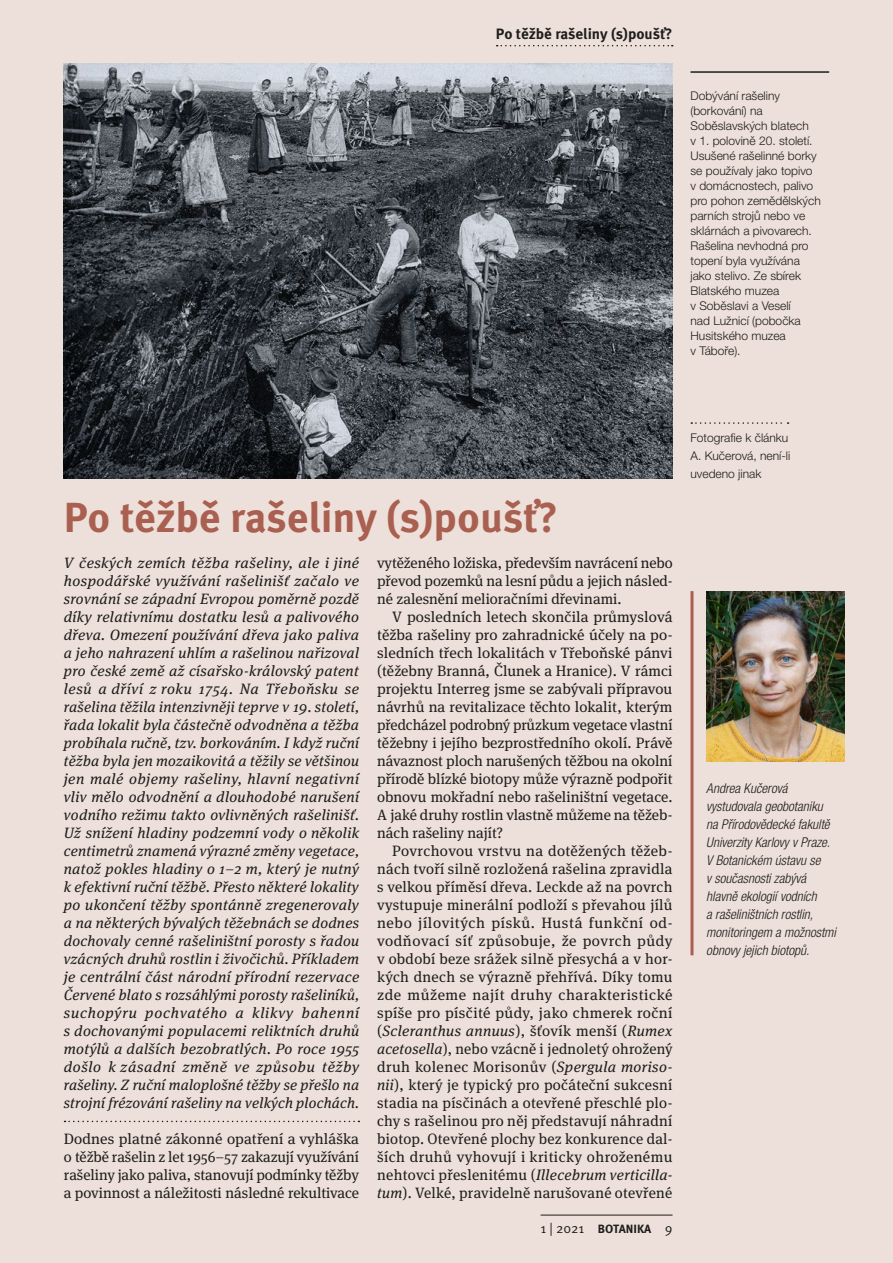
<style>
.page{position:relative;width:893px;height:1263px;background:#fff}
.page>*{position:absolute;margin:0;border:0;box-sizing:border-box;transform-origin:0 0}
.t1{font:700 42px "Meta Pro";letter-spacing:-.005em;color:#a96050}
.t2-x{font:15px/18px "Meta Serif Pro";color:#1d1d1b;text-align:justify}
.t0_perex{font:italic 15px/18px "Meta Serif Pro";letter-spacing:.015em;color:#1d1d1b;text-align:justify}
.t1-2{font:15px/18px "Meta Serif Pro";color:#1d1d1b;text-align:justify}
.záhlaví{font:700 15px "Meta Pro";letter-spacing:-.005em;color:#1d1d1b}
.Medailonek{font:italic 300 condensed 13.5px/18px "Helvetica Neue LT Pro";color:#1d1d1b}
.Popisky_obrázků{font:300 12px/15px "Helvetica Neue LT Pro";color:#1d1d1b}
.Autor_Fotky{font:300 12px/18px "Helvetica Neue LT Pro";color:#1d1d1b}
.t2{font:700 12px "Meta Pro";color:#1d1d1b}
.s1{font-style:italic}
.s2{font-family:"Meta Pro Norm";font-weight:400;font-size:13.5px}
</style>
<div class="page">
<div style="left:1px;top:0;width:892px;height:1263px;background:#eddfd9"></div>
<img style="left:64px;top:64px;width:608px;height:414px">
<hr style="left:690px;top:71px;width:139px;height:2px;background:#1d1d1b">
<svg style="left:691px;top:422px;width:98px;height:2px"></svg>
<svg style="left:65px;top:1121px;width:294px;height:1px"></svg>
<img style="left:706px;top:591px;width:139px;height:171px">
<hr style="left:690px;top:591px;width:3px;height:364px;background:#a96050">
<hr style="left:541px;top:1215px;width:131px;height:1px;background:#1d1d1b">
<svg style="left:497px;top:45px;width:176px;height:1px"></svg>
<p class="záhlaví" style="left:496px;top:22px;width:178px">Po těžbě rašeliny (s)poušť?</p>
<p class="Popisky_obrázků" style="left:690px;top:88px;width:132px">Dobývání rašeliny (borkování) na<br>Soběslavských blatech<br>v 1. polovině 20. století.<br>Usušené rašelinné borky se používaly jako topivo v domácnostech, palivo pro pohon zemědělských parních strojů nebo ve sklárnách a pivovarech.<br>Rašelina nevhodná pro topení byla využívána jako stelivo. Ze sbírek<br>Blatského muzea<br>v Soběslavi a Veselí<br>nad Lužnicí (pobočka<br>Husitského muzea<br>v Táboře).</p>
<h1 class="t1" style="left:64px;top:484px;width:496px">Po těžbě rašeliny (s)poušť?</h1>
<p class="t0_perex" style="left:64px;top:553px;width:297px">V českých zemích těžba rašeliny, ale i jiné hospodářské využívání rašelinišť začalo ve srovnání se západní Evropou poměrně pozdě díky relativnímu dostatku lesů a palivového dřeva. Omezení používání dřeva jako paliva a jeho nahrazení uhlím a rašelinou nařizoval pro české země až císařsko-královský patent lesů a dříví z roku 1754. Na Třeboňsku se rašelina těžila intenzivněji teprve v 19. století, řada lokalit byla částečně odvodněna a těžba probíhala ručně, tzv. borkováním. I když ruční těžba byla jen mozaikovitá a těžily se většinou jen malé objemy rašeliny, hlavní negativní vliv mělo odvodnění a dlouhodobé narušení vodního režimu takto ovlivněných rašelinišť.<br>Už snížení hladiny podzemní vody o několik centimetrů znamená výrazné změny vegetace, natož pokles hladiny o 1–2 m, který je nutný k efektivní ruční těžbě. Přesto některé lokality po ukončení těžby spontánně zregenerovaly a na některých bývalých těžebnách se dodnes dochovaly cenné rašeliništní porosty s řadou vzácných druhů rostlin i živočichů. Příkladem je centrální část národní přírodní rezervace Červené blato s rozsáhlými porosty rašeliníků, suchopýru pochvatého a klikvy bahenní s dochovanými populacemi reliktních druhů motýlů a dalších bezobratlých. Po roce 1955 došlo k zásadní změně ve způsobu těžby rašeliny. Z ruční maloplošné těžby se přešlo na strojní frézování rašeliny na velkých plochách.</p>
<p class="t1-2" style="left:64px;top:1129px;width:297px">Dodnes platné zákonné opatření a vyhláška o těžbě rašelin z let 1956–57 zakazují využívání rašeliny jako paliva, stanovují podmínky těžby a povinnost a náležitosti následné rekultivace</p>
<p class="t1-2" style="left:377px;top:553px;width:297px">vytěženého ložiska, především navrácení nebo převod pozemků na lesní půdu a jejich násled&shy;né zalesnění melioračními dřevinami.</p>
<p class="t2-x" style="left:377px;top:607px;width:297px;text-indent:15px">V posledních letech skončila průmyslová těžba rašeliny pro zahradnické účely na po&shy;sledních třech lokalitách v Třeboňské pánvi (těžebny Branná, Člunek a Hranice). V rámci projektu Interreg jsme se zabývali přípravou návrhů na revitalizace těchto lokalit, kterým předcházel podrobný průzkum vegetace vlastní těžebny i jejího bezprostředního okolí. Právě návaznost ploch narušených těžbou na okolní přírodě blízké biotopy může výrazně podpořit obnovu mokřadní nebo rašeliništní vegetace.<br>A jaké druhy rostlin vlastně můžeme na těžeb&shy;nách rašeliny najít?</p>
<p class="t2-x" style="left:377px;top:841px;width:297px;text-indent:15px">Povrchovou vrstvu na dotěžených těžeb&shy;nách tvoří silně rozložená rašelina zpravidla s velkou příměsí dřeva. Leckde až na povrch vystupuje minerální podloží s převahou jílů nebo jílovitých písků. Hustá funkční od&shy;vodňovací síť způsobuje, že povrch půdy v období beze srážek silně přesychá a v hor&shy;kých dnech se výrazně přehřívá. Díky tomu zde můžeme najít druhy charakteristické spíše pro písčité půdy, jako chmerek roční (<span class="s1">Scleranthus annuus</span>), šťovík menší (<span class="s1">Rumex acetosella</span>), nebo vzácně i jednoletý ohrožený druh kolenec Morisonův (<span class="s1">Spergula moriso&shy;nii</span>), který je typický pro počáteční sukcesní stadia na písčinách a otevřené přeschlé plo&shy;chy s rašelinou pro něj představují náhradní biotop. Otevřené plochy bez konkurence dal&shy;ších druhů vyhovují i kriticky ohroženému nehtovci přeslenitému (<span class="s1">Illecebrum verticilla&shy;tum</span>). Velké, pravidelně narušované otevřené</p>
<p class="t2" style="left:541px;top:1220px;width:133px"><span class="s2">1 | 2021</span> BOTANIKA <span class="s2">9</span></p>
<p class="Autor_Fotky" style="left:690px;top:428px;width:101px">Fotografie k článku<br>A. Kučerová, není-li uvedeno jinak</p>
<p class="Medailonek" style="left:706px;top:779px;width:131px">Andrea Kučerová vystudovala geobotaniku na Přírodovědecké fakultě<br>Univerzity Karlovy v Praze.<br>V Botanickém ústavu se<br>v současnosti zabývá hlavně ekologií vodních<br>a rašeliništních rostlin, monitoringem a možnostmi obnovy jejich biotopů.</p>
</div>
